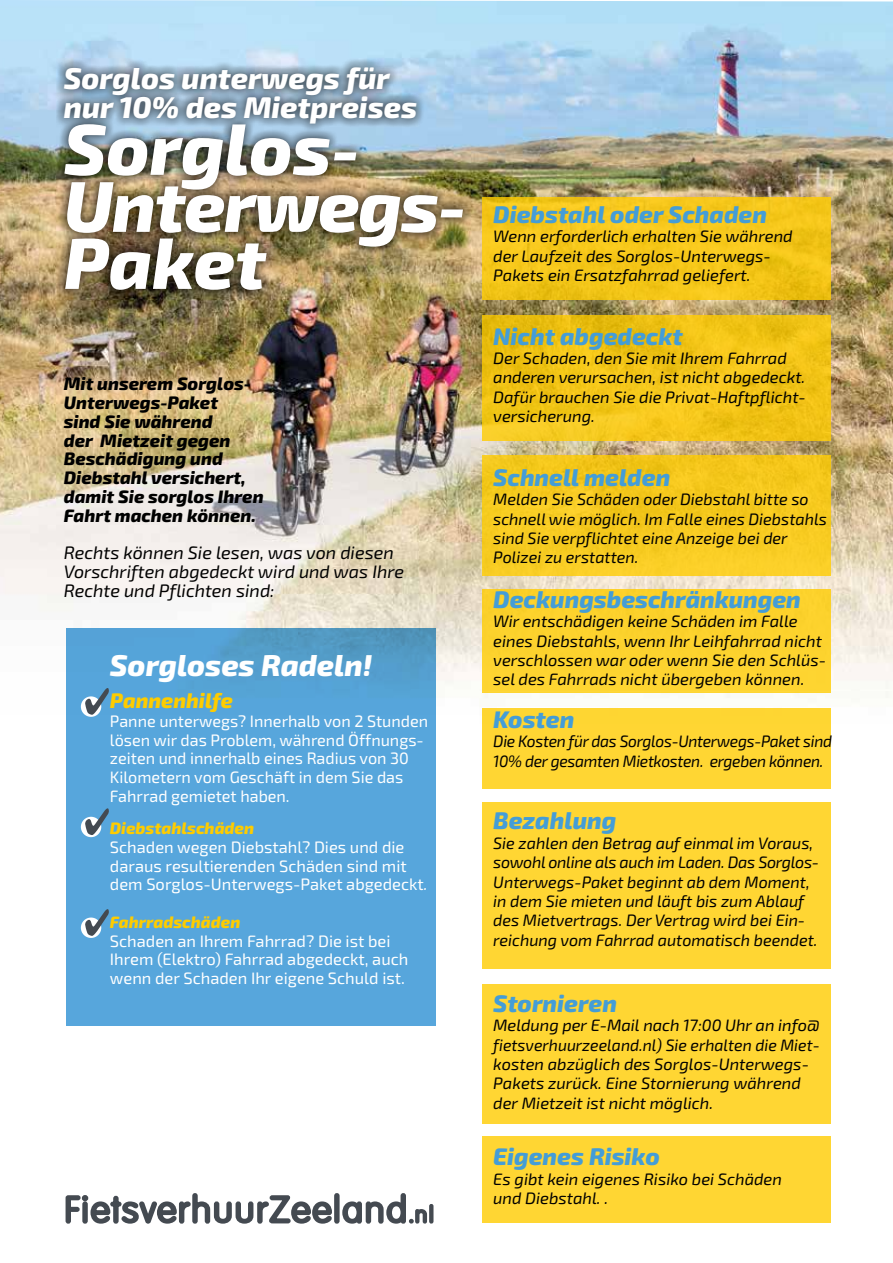
<style>
.page{position:relative;width:893px;height:1263px;background:#fff}
.page>*{position:absolute;margin:0;border:0;box-sizing:border-box;transform-origin:0 0}
.t1{font:italic 800 72px/57px "Exo 2";letter-spacing:-.01em;color:#fff}
.t2{font:italic 800 30px/28.8px "Exo 2";color:#fff}
.t3{font:italic 800 24px "Exo 2";color:#449dd7}
.t4{font:italic 800 21px "Exo 2";color:#fecc00}
.t5{font:italic 800 18px/18.8px "Exo 2";color:#000}
.t6{font:italic 18px/18.8px "Exo 2";color:#000}
.t7{font:italic 16.5px/19.4px "Exo 2";color:#000}
.t8{font:16.5px/18.8px "Exo 2";color:#fff}
.t9{font:italic 16.5px/19.4px "Exo 2";letter-spacing:-.02em;color:#000;scale:.95 1}
.t10{font:italic 800 16.5px "Exo 2";color:#fecc00}
.s1{font-style:italic}
</style>
<div class="page">
<img style="left:0;top:0;width:893px;height:714px">
<div style="left:482px;top:198px;width:349px;height:102px;background:#f5c719"></div>
<div style="left:482px;top:455px;width:349px;height:120px;background:#f6ca1f"></div>
<div style="left:482px;top:589px;width:349px;height:104px;background:#fdd22d"></div>
<svg style="left:482px;top:315px;width:349px;height:126px;fill:#f2c416"></svg>
<div style="left:66px;top:628px;width:369px;height:397px;background:#57a6dc"></div>
<div style="left:81px;top:696px;width:20px;height:21px;background:#fff;border-radius:50%"></div>
<div style="left:81px;top:817px;width:20px;height:20px;background:#fff;border-radius:50%"></div>
<div style="left:81px;top:917px;width:20px;height:21px;background:#fff;border-radius:50%"></div>
<svg style="left:85px;top:688px;width:24px;height:27px"></svg>
<svg style="left:85px;top:808px;width:24px;height:27px"></svg>
<svg style="left:85px;top:909px;width:24px;height:27px"></svg>
<svg style="left:65px;top:1193px;width:369px;height:31px"></svg>
<svg style="left:482px;top:788px;width:349px;height:349px"></svg>
<img style="left:479px;top:691px;width:414px;height:23px">
<hr style="left:482px;top:691px;width:349px;height:2px;background:#fc0">
<div style="left:482px;top:708px;width:349px;height:80px;background:#ffd633"></div>
<div style="left:482px;top:802px;width:349px;height:166px;background:#ffd633"></div>
<div style="left:482px;top:984px;width:349px;height:139px;background:#ffd633"></div>
<div style="left:482px;top:1137px;width:349px;height:86px;background:#ffd633"></div>
<img style="left:56px;top:59px;width:415px;height:240px">
<h2 class="t2" style="left:64px;top:65px;width:355px">Sorglos unterwegs für nur 10% des Mietpreises</h2>
<h1 class="t1" style="left:64px;top:123px;width:404px">Sorglos-<br>Unterwegs-<br>Paket</h1>
<p class="t5" style="left:64px;top:375px;width:201px">Mit unserem Sorglos-<br>Unterwegs-Paket<br>sind Sie während<br>der Mietzeit gegen<br>Beschädigung und<br>Diebstahl versichert, damit Sie sorglos Ihren<br>Fahrt machen können.</p>
<p class="t6" style="left:64px;top:544px;width:342px">Rechts können Sie lesen, was von diesen<br>Vorschriften abgedeckt wird und was Ihre<br>Rechte und Pflichten sind:</p>
<h2 class="t2" style="left:110px;top:652px;width:264px">Sorgloses Radeln!</h2>
<p class="t4" style="left:110px;top:688px;width:124px">Pannenhilfe</p>
<p class="t8" style="left:110px;top:712px;width:320px">Panne unterwegs? Innerhalb von 2 Stunden lösen wir das Problem, während Öffnungs&shy;zeiten und innerhalb eines Radius von 30<br>Kilometern vom Geschäft in dem Sie das Fahrrad gemietet haben.</p>
<p class="t10" style="left:110px;top:818px;width:146px">Diebstahlschäden</p>
<p class="t8" style="left:110px;top:838px;width:319px">Schaden wegen Diebstahl? Dies und die daraus resultierenden Schäden sind mit dem Sorglos-Unterwegs-Paket abgedeckt<span class="s1">.</span></p>
<p class="t10" style="left:110px;top:912px;width:132px">Fahrradschäden</p>
<p class="t8" style="left:110px;top:932px;width:300px">Schaden an Ihrem Fahrrad? Die ist bei<br>Ihrem (Elektro) Fahrrad abgedeckt, auch wenn der Schaden Ihr eigene Schuld ist.</p>
<h3 class="t3" style="left:493px;top:200px;width:275px">Diebstahl oder Schaden</h3>
<p class="t7" style="left:493px;top:227px;width:301px">Wenn erforderlich erhalten Sie während der Laufzeit des Sorglos-Unterwegs-<br>Pakets ein Ersatzfahrrad geliefert.</p>
<h3 class="t3" style="left:493px;top:322px;width:191px">Nicht abgedeckt</h3>
<p class="t7" style="left:493px;top:349px;width:314px">Der Schaden, den Sie mit Ihrem Fahrrad anderen verursachen, ist nicht abgedeckt.<br>Dafür brauchen Sie die Privat-Haftpflicht&shy;versicherung.</p>
<h3 class="t3" style="left:493px;top:463px;width:179px">Schnell melden</h3>
<p class="t7" style="left:493px;top:490px;width:335px">Melden Sie Schäden oder Diebstahl bitte so schnell wie möglich. Im Falle eines Diebstahls sind Sie verpflichtet eine Anzeige bei der Polizei zu erstatten.</p>
<h3 class="t3" style="left:493px;top:585px;width:309px">Deckungsbeschränkungen</h3>
<p class="t7" style="left:493px;top:612px;width:334px">Wir entschädigen keine Schäden im Falle eines Diebstahls, wenn Ihr Leihfahrrad nicht verschlossen war oder wenn Sie den Schlüs&shy;sel des Fahrrads nicht übergeben können.</p>
<h3 class="t3" style="left:493px;top:705px;width:82px">Kosten</h3>
<p class="t9" style="left:493px;top:732px;width:358px">Die Kosten für das Sorglos-Unterwegs-Paket sind<br>10% der gesamten Mietkosten. ergeben können.</p>
<h3 class="t3" style="left:493px;top:806px;width:125px">Bezahlung</h3>
<p class="t7" style="left:493px;top:834px;width:327px">Sie zahlen den Betrag auf einmal im Voraus, sowohl online als auch im Laden. Das Sorglos-Unterwegs-Paket beginnt ab dem Moment, in dem Sie mieten und läuft bis zum Ablauf des Mietvertrags. Der Vertrag wird bei Ein&shy;reichung vom Fahrrad automatisch beendet.</p>
<h3 class="t3" style="left:493px;top:989px;width:125px">Stornieren</h3>
<p class="t7" style="left:493px;top:1016px;width:328px">Meldung per E-Mail nach 17:00 Uhr an info@ fietsverhuurzeeland.nl) Sie erhalten die Miet&shy;kosten abzüglich des Sorglos-Unterwegs-Pakets zurück. Eine Stornierung während der Mietzeit ist nicht möglich.</p>
<h3 class="t3" style="left:493px;top:1142px;width:168px">Eigenes Risiko</h3>
<p class="t7" style="left:493px;top:1169px;width:290px">Es gibt kein eigenes Risiko bei Schäden und Diebstahl. .</p>
</div>
